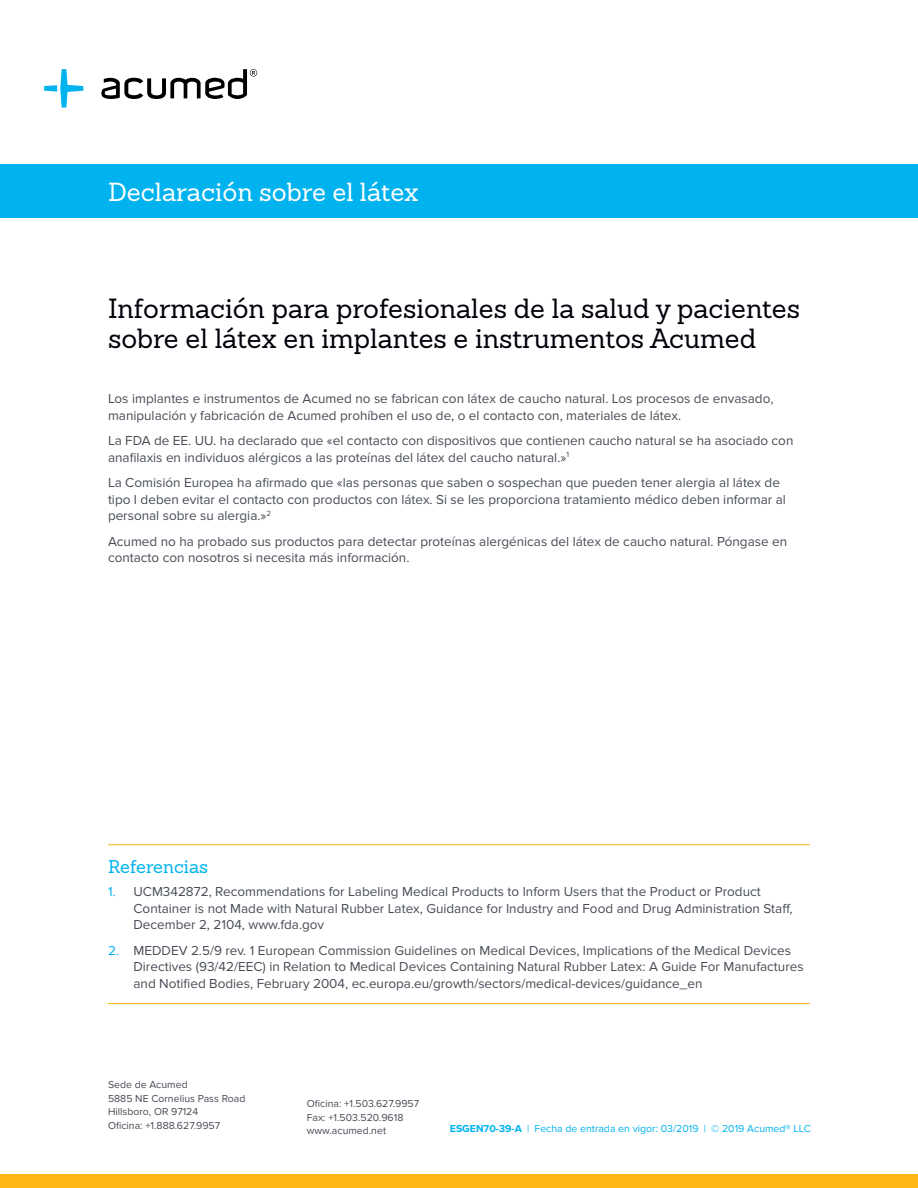
<style>
.page{position:relative;width:918px;height:1188px;background:#fff}
.page>*{position:absolute;margin:0;border:0;box-sizing:border-box;transform-origin:0 0}
.t1{font:27px/30px "Sanchez Slab";color:#00000a}
.t2{font:25.5px "Sanchez Slab";color:#fff}
.t3{font:18px "Sanchez Slab";color:#00b3ef}
.t4{font:13.5px/16.5px "Proxima Nova";color:#474c55}
.t5{font:10.5px/13.5px "Proxima Nova";color:#474c55}
.t6{font:10.5px "Proxima Nova";color:#00b3ef}
.s1{color:#00b3ef}
.s2{font-weight:700}
</style>
<div class="page">
<svg style="left:44px;top:69px;width:39px;height:39px"></svg>
<svg style="left:101px;top:69px;width:156px;height:30px"></svg>
<div style="left:0;top:164px;width:918px;height:54px;background:#00b3ef"></div>
<div style="left:0;top:1174px;width:918px;height:14px;background:#fdb714"></div>
<hr style="left:108px;top:844px;width:702px;height:1px;background:#fdb714">
<hr style="left:108px;top:1003px;width:702px;height:1px;background:#fdb714">
<h2 class="t2" style="left:108px;top:175px;width:312px">Declaración sobre el látex</h2>
<h1 class="t1" style="left:108px;top:293px;width:694px">Información para profesionales de la salud y pacientes sobre el látex en implantes e instrumentos Acumed</h1>
<p class="t4" style="left:108px;top:391px;width:667px">Los implantes e instrumentos de Acumed no se fabrican con látex de caucho natural. Los procesos de envasado, manipulación y fabricación de Acumed prohíben el uso de, o el contacto con, materiales de látex.</p>
<p class="t4" style="left:108px;top:433px;width:687px">La FDA de EE. UU. ha declarado que «el contacto con dispositivos que contienen caucho natural se ha asociado con anafilaxis en individuos alérgicos a las proteínas del látex del caucho natural.»<sup>1</sup></p>
<p class="t4" style="left:108px;top:475px;width:679px">La Comisión Europea ha afirmado que «las personas que saben o sospechan que pueden tener alergia al látex de tipo I deben evitar el contacto con productos con látex. Si se les proporciona tratamiento médico deben informar al personal sobre su alergia.»<sup>2</sup></p>
<p class="t4" style="left:108px;top:533px;width:681px">Acumed no ha probado sus productos para detectar proteínas alergénicas del látex de caucho natural. Póngase en contacto con nosotros si necesita más información.</p>
<h3 class="t3" style="left:108px;top:855px;width:102px">Referencias</h3>
<p class="t4" style="left:134px;top:884px;width:661px;text-indent:-26px"><span class="s1">1.</span> UCM342872, Recommendations for Labeling Medical Products to Inform Users that the Product or Product<br>Container is not Made with Natural Rubber Latex, Guidance for Industry and Food and Drug Administration Staff,<br>December 2, 2104, www.fda.gov</p>
<p class="t4" style="left:134px;top:942px;width:672px;text-indent:-26px"><span class="s1">2.</span> MEDDEV 2.5/9 rev. 1 European Commission Guidelines on Medical Devices, Implications of the Medical Devices<br>Directives (93/42/EEC) in Relation to Medical Devices Containing Natural Rubber Latex: A Guide For Manufactures and Notified Bodies, February 2004, ec.europa.eu/growth/sectors/medical-devices/guidance_en</p>
<p class="t5" style="left:108px;top:1078px;width:139px">Sede de Acumed<br>5885 NE Cornelius Pass Road<br>Hillsboro, OR 97124<br>Oficina: +1.888.627.9957</p>
<p class="t5" style="left:307px;top:1097px;width:114px">Oficina: +1.503.627.9957<br>Fax: +1.503.520.9618 www.acumed.net</p>
<p class="t6" style="left:450px;top:1122px;width:362px"><span class="s2">ESGEN70-39-A</span> | Fecha de entrada en vigor: 03/2019 | © 2019 Acumed® LLC</p>
</div>
